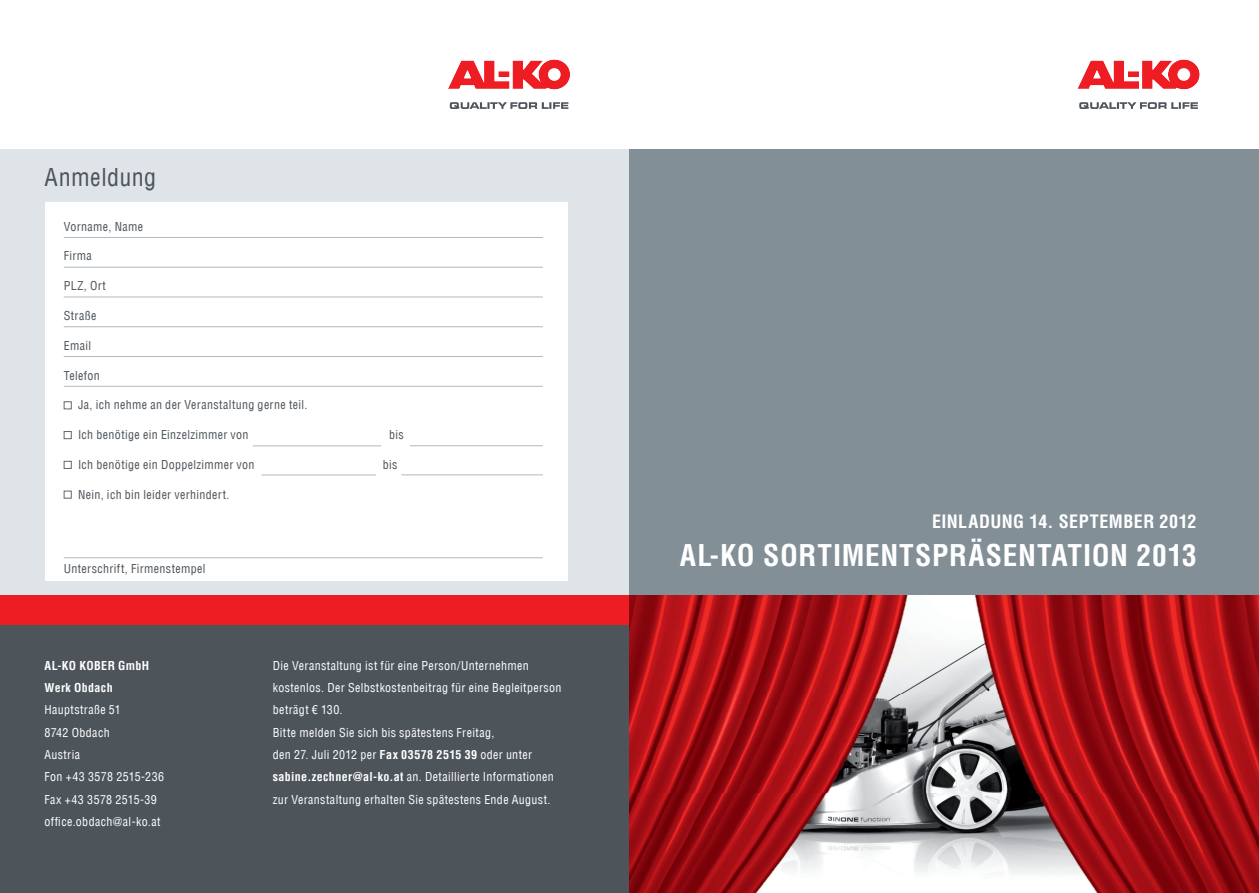
<style>
.page{position:relative;width:1259px;height:893px;background:#fff}
.page>*{position:absolute;margin:0;border:0;box-sizing:border-box;transform-origin:0 0}
.t1{font:700 condensed 29.25px "Helvetica Com";letter-spacing:.025em;color:#fff}
.t2{font:condensed 24px "Helvetica Com";letter-spacing:.02em;color:#4d545a}
.t3{font:700 condensed 18px "Helvetica Com";letter-spacing:.025em;color:#fff}
.t4{font:condensed 12px/22.4px "Helvetica Com";letter-spacing:.03em;color:#fff}
.t5{font:condensed 12px "Helvetica Com";letter-spacing:.03em;color:#4d545a}
.t6{font:700 condensed 12px/22.4px "Helvetica Com";letter-spacing:.03em;color:#fff}
.s1{font-weight:700}
</style>
<div class="page">
<svg style="left:1077px;top:60px;width:122px;height:29px"></svg>
<svg style="left:1079px;top:102px;width:119px;height:7px"></svg>
<svg style="left:448px;top:60px;width:122px;height:29px"></svg>
<svg style="left:450px;top:102px;width:118px;height:7px"></svg>
<div style="left:0;top:149px;width:629px;height:446px;background:#dfe4e8"></div>
<div style="left:0;top:595px;width:629px;height:298px;background:#4d545a"></div>
<div style="left:0;top:595px;width:629px;height:30px;background:#ee1d23"></div>
<div style="left:45px;top:202px;width:522px;height:378px;background:#fff"></div>
<hr style="left:64px;top:237px;width:479px;height:1px;background:#afb9bf">
<hr style="left:64px;top:267px;width:479px;height:1px;background:#afb9bf">
<hr style="left:64px;top:297px;width:479px;height:1px;background:#afb9bf">
<hr style="left:64px;top:326px;width:479px;height:1px;background:#afb9bf">
<hr style="left:64px;top:356px;width:479px;height:1px;background:#afb9bf">
<hr style="left:64px;top:386px;width:479px;height:1px;background:#afb9bf">
<hr style="left:64px;top:557px;width:479px;height:1px;background:#afb9bf">
<div style="left:64px;top:401px;width:8px;height:8px;border:1px solid #5f696f"></div>
<div style="left:64px;top:431px;width:8px;height:8px;border:1px solid #5f696f"></div>
<div style="left:64px;top:461px;width:8px;height:8px;border:1px solid #5f696f"></div>
<div style="left:64px;top:491px;width:8px;height:8px;border:1px solid #5f696f"></div>
<hr style="left:253px;top:445px;width:128px;height:1px;background:#afb9bf">
<hr style="left:262px;top:475px;width:114px;height:1px;background:#afb9bf">
<hr style="left:410px;top:445px;width:133px;height:1px;background:#afb9bf">
<hr style="left:401px;top:474px;width:142px;height:1px;background:#afb9bf">
<div style="left:629px;top:149px;width:630px;height:446px;background:#828f96"></div>
<img style="left:629px;top:595px;width:630px;height:298px">
<h2 class="t2" style="left:45px;top:163px;width:113px">Anmeldung</h2>
<p class="t5" style="left:64px;top:219px;width:81px">Vorname, Name</p>
<p class="t5" style="left:64px;top:249px;width:30px">Firma</p>
<p class="t5" style="left:64px;top:278px;width:44px">PLZ, Ort</p>
<p class="t5" style="left:64px;top:308px;width:34px">Straße</p>
<p class="t5" style="left:64px;top:338px;width:29px">Email</p>
<p class="t5" style="left:64px;top:368px;width:38px">Telefon</p>
<p class="t5" style="left:78px;top:397px;width:231px">Ja, ich nehme an der Veranstaltung gerne teil.</p>
<p class="t5" style="left:78px;top:427px;width:172px">Ich benötige ein Einzelzimmer von</p>
<p class="t5" style="left:389px;top:427px;width:16px">bis</p>
<p class="t5" style="left:78px;top:457px;width:178px">Ich benötige ein Doppelzimmer von</p>
<p class="t5" style="left:383px;top:457px;width:16px">bis</p>
<p class="t5" style="left:78px;top:487px;width:153px">Nein, ich bin leider verhindert.</p>
<p class="t5" style="left:64px;top:561px;width:143px">Unterschrift, Firmenstempel</p>
<p class="t6" style="left:44px;top:654px;width:106px">AL-KO KOBER GmbH<br>Werk Obdach</p>
<p class="t4" style="left:44px;top:699px;width:121px">Hauptstraße 51<br>8742 Obdach<br>Austria<br>Fon +43 3578 2515-236<br>Fax +43 3578 2515-39 office.obdach@al-ko.at</p>
<p class="t4" style="left:273px;top:654px;width:290px">Die Veranstaltung ist für eine Person/Unternehmen kostenlos. Der Selbstkostenbeitrag für eine Begleitperson beträgt € 130.<br>Bitte melden Sie sich bis spätestens Freitag,<br>den 27. Juli 2012 per <span class="s1">Fax 03578 2515 39</span> oder unter <span class="s1">sabine.zechner@al-ko.at</span> an. Detaillierte Informationen zur Veranstaltung erhalten Sie spätestens Ende August.</p>
<h3 class="t3" style="left:932px;top:510px;width:266px">EINLADUNG 14. SEPTEMBER 2012</h3>
<h1 class="t1" style="left:680px;top:535px;width:518px">AL-KO SORTIMENTSPRÄSENTATION 2013</h1>
</div>
